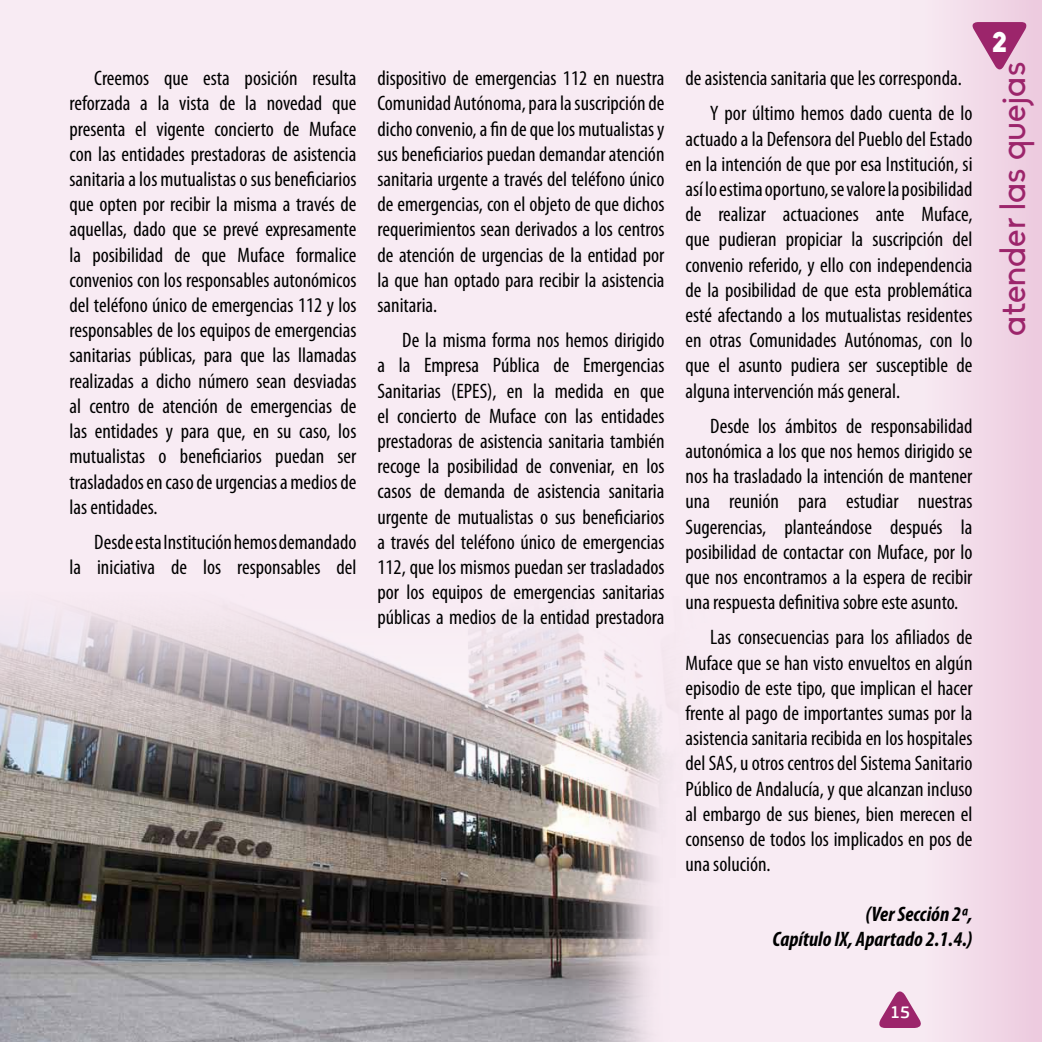
<style>
.page{position:relative;width:1042px;height:1042px;background:#fff}
.page>*{position:absolute;margin:0;border:0;box-sizing:border-box;transform-origin:0 0}
.t1{font:35px "Biko";letter-spacing:.005em;color:#9c256b}
.t2{font:900 28px "Biko";color:#fff}
.t3{font:condensed 21px/25.2px "Myriad Pro";color:#000;text-align:justify}
.t4{font:italic 700 condensed 21px/25.2px "Myriad Pro";color:#000;text-align:right}
.t5{font:500 17.5px "EC Square Sans Pro";color:#fff}
</style>
<div class="page">
<img style="left:1px;top:0;width:1041px;height:1042px">
<img style="left:0;top:0;width:1px;height:1042px">
<svg style="left:875px;top:986px;width:49px;height:42px;background:#cc8eb3"></svg>
<svg style="left:969px;top:22px;width:60px;height:51px;background:#c67ea8"></svg>
<p class="t3" style="left:69px;top:66px;width:288px;text-indent:25px">Creemos que esta posición resulta reforzada a la vista de la novedad que presenta el vigente concierto de Muface con las entidades prestadoras de asistencia sanitaria a los mutualistas o sus beneficiarios que opten por recibir la misma a través de aquellas, dado que se prevé expresamente la posibilidad de que Muface formalice convenios con los responsables autonómicos del teléfono único de emergencias 112 y los responsables de los equipos de emergencias sanitarias públicas, para que las llamadas realizadas a dicho número sean desviadas al centro de atención de emergencias de las entidades y para que, en su caso, los mutualistas o beneficiarios puedan ser trasladados en caso de urgencias a medios de las entidades.</p>
<p class="t3" style="left:69px;top:530px;width:288px;text-align:right">Desde esta Institución hemos demandado<br>la iniciativa de los responsables del</p>
<p class="t3" style="left:377px;top:66px;width:288px">dispositivo de emergencias 112 en nuestra Comunidad Autónoma, para la suscripción de dicho convenio, a fin de que los mutualistas y sus beneficiarios puedan demandar atención sanitaria urgente a través del teléfono único de emergencias, con el objeto de que dichos requerimientos sean derivados a los centros de atención de urgencias de la entidad por la que han optado para recibir la asistencia sanitaria.</p>
<p class="t3" style="left:377px;top:328px;width:288px;text-indent:25px">De la misma forma nos hemos dirigido a la Empresa Pública de Emergencias Sanitarias (EPES), en la medida en que el concierto de Muface con las entidades prestadoras de asistencia sanitaria también recoge la posibilidad de conveniar, en los casos de demanda de asistencia sanitaria urgente de mutualistas o sus beneficiarios a través del teléfono único de emergencias 112, que los mismos puedan ser trasladados por los equipos de emergencias sanitarias públicas a medios de la entidad prestadora</p>
<p class="t3" style="left:710px;top:61px;width:264px;line-height:35.2px;text-indent:-25px">de asistencia sanitaria que les corresponda.<br>Y por último hemos dado cuenta de lo</p>
<p class="t3" style="left:685px;top:126px;width:288px">actuado a la Defensora del Pueblo del Estado en la intención de que por esa Institución, si así lo estima oportuno, se valore la posibilidad de realizar actuaciones ante Muface, que pudieran propiciar la suscripción del convenio referido, y ello con independencia de la posibilidad de que esta problemática esté afectando a los mutualistas residentes en otras Comunidades Autónomas, con lo que el asunto pudiera ser susceptible de alguna intervención más general.</p>
<p class="t3" style="left:685px;top:414px;width:288px;text-indent:25px">Desde los ámbitos de responsabilidad autonómica a los que nos hemos dirigido se nos ha trasladado la intención de mantener una reunión para estudiar nuestras Sugerencias, planteándose después la posibilidad de contactar con Muface, por lo que nos encontramos a la espera de recibir una respuesta definitiva sobre este asunto.</p>
<p class="t3" style="left:685px;top:625px;width:288px;text-indent:25px">Las consecuencias para los afiliados de Muface que se han visto envueltos en algún episodio de este tipo, que implican el hacer frente al pago de importantes sumas por la asistencia sanitaria recibida en los hospitales del SAS, u otros centros del Sistema Sanitario Público de Andalucía, y que alcanzan incluso al embargo de sus bienes, bien merecen el consenso de todos los implicados en pos de una solución.</p>
<p class="t4" style="left:772px;top:902px;width:201px">(Ver Sección 2ª,<br>Capítulo IX, Apartado 2.1.4.)</p>
<h2 class="t2" style="left:992px;top:25px;width:16px">2</h2>
<h1 class="t1" style="left:993px;top:335px;width:275px;rotate:-90deg">atender las quejas</h1>
<p class="t5" style="left:890px;top:1001px;width:22px">15</p>
</div>
